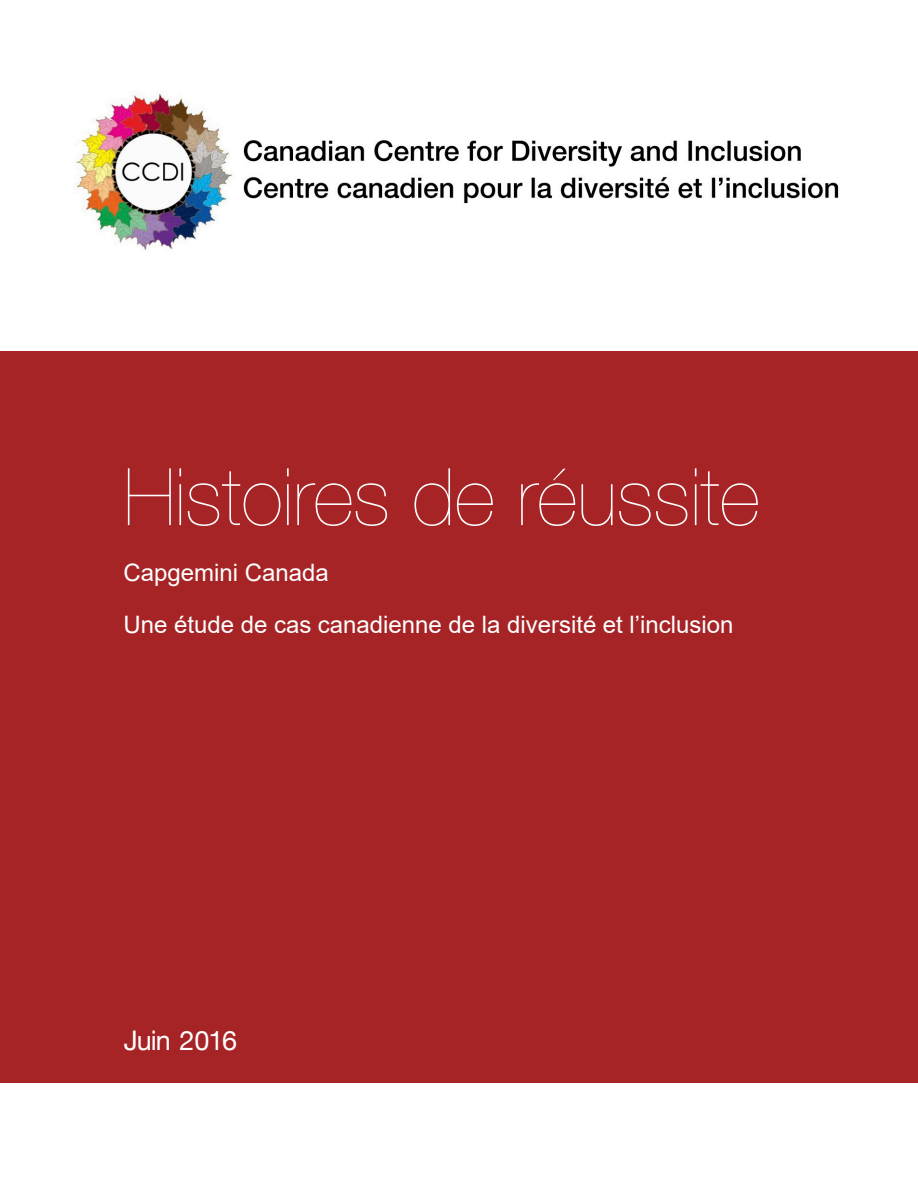
<style>
.page{position:relative;width:918px;height:1188px;background:#fff}
.page>*{position:absolute;margin:0;border:0;box-sizing:border-box;transform-origin:0 0}
.t1{font:200 79.5px "Helvetica Neue";color:#fff}
.t2{font:27px "Helvetica Neue";letter-spacing:-.04em;color:#fff}
.Heading_1{font:24px/52.5px "Arial";color:#fff}
</style>
<div class="page">
<div style="left:0;top:351px;width:918px;height:731px;background:#a72426"></div>
<img style="left:76px;top:93px;width:763px;height:157px">
<p class="t1" style="left:124px;top:435px;width:638px">Histoires de réussite</p>
<p class="Heading_1" style="left:124px;top:546px;width:611px">Capgemini Canada<br>Une étude de cas canadienne de la diversité et l’inclusion</p>
<p class="t2" style="left:124px;top:1024px;width:115px">Juin 2016</p>
</div>
